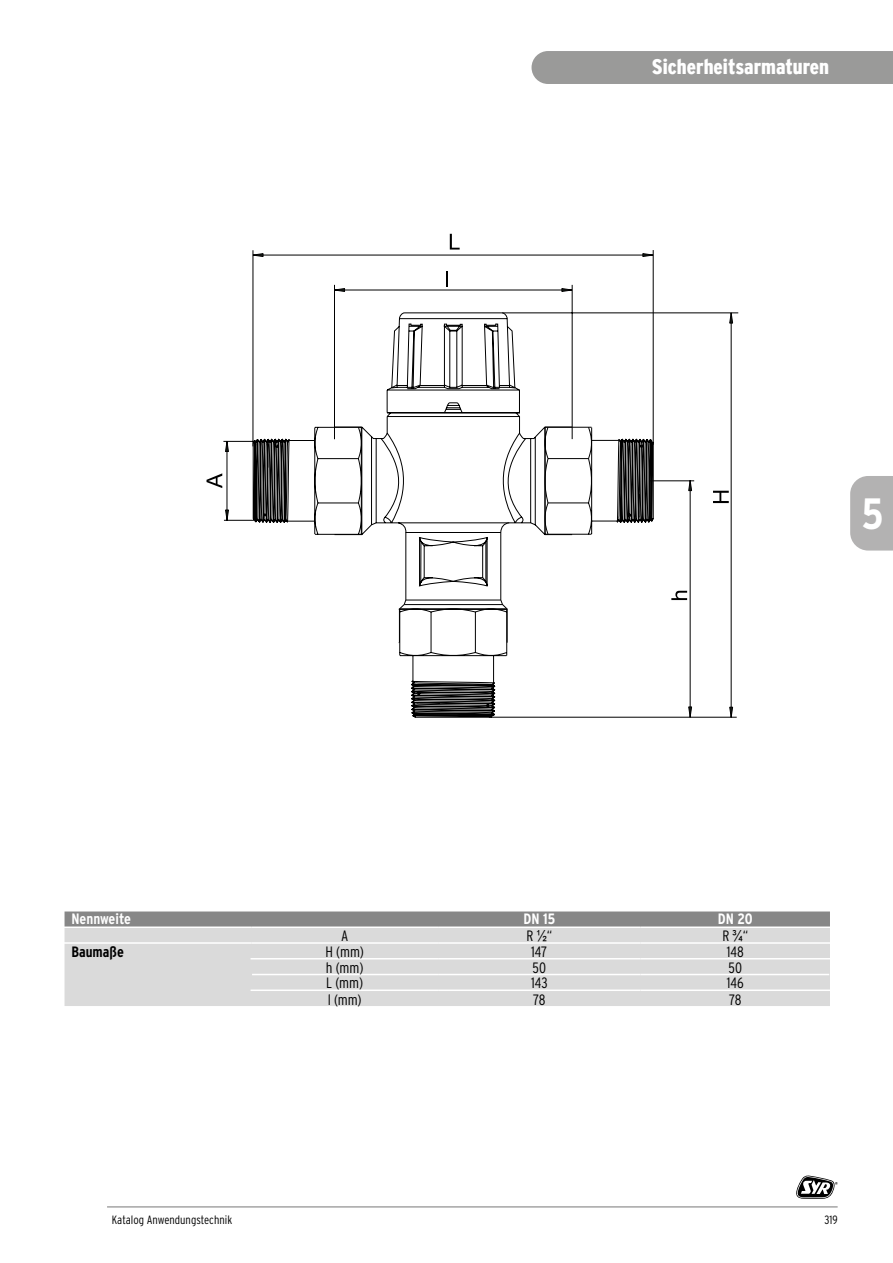
<style>
.page{position:relative;width:893px;height:1263px;background:#fff}
.page>*{position:absolute;margin:0;border:0;box-sizing:border-box;transform-origin:0 0}
.t1{font:700 condensed 43.8px "Interstate";color:#fff}
.t2{font:900 condensed 21px "Interstate";color:#fff}
.t3{font:300 condensed 15px "Interstate";color:#000}
.t4{font:700 condensed 15px "Interstate";color:#fff}
.t5{font:700 condensed 15px "Interstate";color:#000}
.t6{font:300 condensed 12px "Interstate";color:#000}
.s1{font-family:"Arial Narrow";font-weight:400;font-stretch:normal}
</style>
<div class="page">
<div style="left:65px;top:911px;width:765px;height:15px;background:#878787"></div>
<div style="left:65px;top:928px;width:765px;height:78px;background:#dadada"></div>
<hr style="left:64px;top:942px;width:187px;height:2px;background:#fff">
<hr style="left:251px;top:942px;width:187px;height:2px;background:#fff">
<hr style="left:438px;top:942px;width:203px;height:2px;background:#fff">
<hr style="left:641px;top:942px;width:190px;height:2px;background:#fff">
<hr style="left:251px;top:958px;width:187px;height:1px;background:#fff">
<hr style="left:438px;top:958px;width:203px;height:1px;background:#fff">
<hr style="left:641px;top:958px;width:190px;height:1px;background:#fff">
<hr style="left:252px;top:974px;width:186px;height:1px;background:#fff">
<hr style="left:438px;top:974px;width:203px;height:1px;background:#fff">
<hr style="left:641px;top:974px;width:188px;height:1px;background:#fff">
<hr style="left:251px;top:989px;width:187px;height:2px;background:#fff">
<hr style="left:438px;top:989px;width:203px;height:2px;background:#fff">
<hr style="left:641px;top:989px;width:190px;height:2px;background:#fff">
<svg style="left:386px;top:312px;width:186px;height:114px"></svg>
<hr style="left:334px;top:285px;width:1px;height:154px;background:#000">
<hr style="left:572px;top:285px;width:1px;height:154px;background:#000">
<hr style="left:502px;top:312px;width:236px;height:1px;background:#000">
<hr style="left:489px;top:717px;width:248px;height:1px;background:#000">
<hr style="left:650px;top:480px;width:44px;height:1px;background:#000">
<hr style="left:253px;top:255px;width:400px;height:1px;background:#000">
<hr style="left:690px;top:480px;width:1px;height:237px;background:#000">
<hr style="left:731px;top:313px;width:1px;height:404px;background:#000">
<svg style="left:252px;top:426px;width:402px;height:292px"></svg>
<hr style="left:253px;top:250px;width:1px;height:196px;background:#000">
<hr style="left:653px;top:250px;width:1px;height:195px;background:#000">
<hr style="left:334px;top:290px;width:238px;height:1px;background:#000">
<hr style="left:223px;top:441px;width:31px;height:1px;background:#000">
<hr style="left:224px;top:520px;width:31px;height:1px;background:#000">
<hr style="left:227px;top:441px;width:1px;height:79px;background:#000">
<svg style="left:688px;top:480px;width:4px;height:11px"></svg>
<svg style="left:688px;top:706px;width:4px;height:12px"></svg>
<svg style="left:729px;top:706px;width:4px;height:12px"></svg>
<svg style="left:729px;top:312px;width:4px;height:12px"></svg>
<svg style="left:335px;top:288px;width:10px;height:4px"></svg>
<svg style="left:561px;top:288px;width:12px;height:4px"></svg>
<svg style="left:642px;top:253px;width:12px;height:4px"></svg>
<svg style="left:225px;top:440px;width:4px;height:12px"></svg>
<svg style="left:225px;top:509px;width:4px;height:12px"></svg>
<svg style="left:252px;top:253px;width:12px;height:4px"></svg>
<svg style="left:207px;top:473px;width:15px;height:15px"></svg>
<svg style="left:713px;top:491px;width:16px;height:12px"></svg>
<svg style="left:671px;top:591px;width:16px;height:9px"></svg>
<svg style="left:450px;top:234px;width:10px;height:16px"></svg>
<svg style="left:446px;top:271px;width:2px;height:16px"></svg>
<svg style="left:796px;top:1175px;width:42px;height:24px"></svg>
<hr style="left:107px;top:1206px;width:731px;height:1px;background:#000">
<div style="left:531px;top:51px;width:362px;height:33px;background:#9a9a99"></div>
<div style="left:850px;top:476px;width:43px;height:74px;background:#b3b2b2"></div>
<h2 class="t2" style="left:652px;top:55px;width:179px">Sicherheitsarmaturen</h2>
<h1 class="t1" style="left:862px;top:487px;width:23px">5</h1>
<p class="t4" style="left:71px;top:909px;width:61px">Nennweite</p>
<p class="t4" style="left:523px;top:909px;width:33px">DN 15</p>
<p class="t4" style="left:718px;top:909px;width:36px">DN 20</p>
<p class="t3" style="left:341px;top:927px;width:9px">A</p>
<p class="t3" style="left:526px;top:927px;width:27px">R <span class="s1">½</span>“</p>
<p class="t3" style="left:722px;top:927px;width:27px">R <span class="s1">¾</span>“</p>
<p class="t5" style="left:71px;top:943px;width:54px">Baumaße</p>
<p class="t3" style="left:325px;top:942px;width:40px">H (mm)</p>
<p class="t3" style="left:531px;top:942px;width:18px">147</p>
<p class="t3" style="left:727px;top:942px;width:18px">148</p>
<p class="t3" style="left:326px;top:958px;width:39px">h (mm)</p>
<p class="t3" style="left:532px;top:958px;width:15px">50</p>
<p class="t3" style="left:728px;top:958px;width:15px">50</p>
<p class="t3" style="left:326px;top:974px;width:38px">L (mm)</p>
<p class="t3" style="left:531px;top:974px;width:18px">143</p>
<p class="t3" style="left:727px;top:974px;width:18px">146</p>
<p class="t3" style="left:328px;top:990px;width:36px">l (mm)</p>
<p class="t3" style="left:533px;top:990px;width:14px">78</p>
<p class="t3" style="left:729px;top:990px;width:14px">78</p>
<p class="t6" style="left:112px;top:1212px;width:122px">Katalog Anwendungstechnik</p>
<p class="t6" style="left:824px;top:1212px;width:15px">319</p>
</div>
